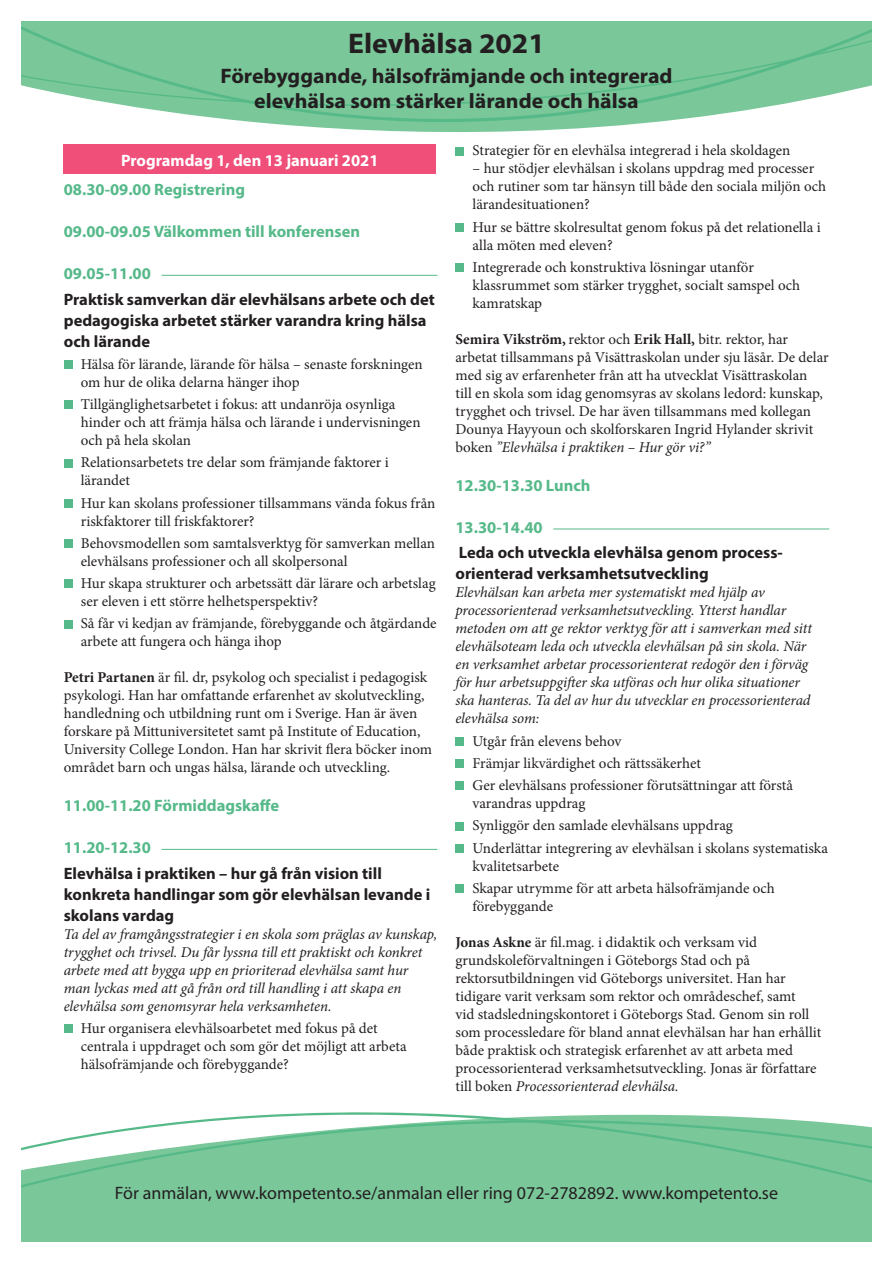
<style>
.page{position:relative;width:893px;height:1263px;background:#fff}
.page>*{position:absolute;margin:0;border:0;box-sizing:border-box;transform-origin:0 0}
.t1{font:700 28.5px "Myriad Pro";color:#231f20;scale:1.04 1}
.t2{font:700 21px/25.2px "Myriad Pro";color:#231f20;text-align:center;scale:1.04 1}
.t3{font:18px "Myriad Pro";color:#231f20}
.t4{font:700 16.5px/21px "Myriad Pro";color:#231f20}
.t5{font:700 16.5px "Myriad Pro";color:#56b98a}
.t6{font:700 16.5px "Myriad Pro";color:#fff}
.t7{font:15px/18px "Minion Pro";color:#231f20}
.t8{font:italic 15px/18px "Minion Pro";letter-spacing:-.005em;color:#231f20}
.s1{font-weight:700}
.s2{font-style:italic}
</style>
<div class="page">
<div style="left:21px;top:1216px;width:851px;height:26px;background:#7ac79a"></div>
<svg style="left:21px;top:1112px;width:851px;height:104px;fill:#7ac79a"></svg>
<svg style="left:163px;top:111px;width:577px;height:21px;fill:#7ac79a"></svg>
<svg style="left:21px;top:21px;width:851px;height:90px;background:#7ec89d"></svg>
<hr style="left:162px;top:275px;width:275px;height:1px;background:#56b98a">
<hr style="left:162px;top:849px;width:275px;height:1px;background:#56b98a">
<div style="left:64px;top:145px;width:372px;height:29px;background:#f04f7a"></div>
<div style="left:64px;top:360px;width:8px;height:9px;background:#56b98a"></div>
<div style="left:64px;top:401px;width:8px;height:8px;background:#56b98a"></div>
<div style="left:64px;top:459px;width:8px;height:8px;background:#56b98a"></div>
<div style="left:64px;top:499px;width:8px;height:9px;background:#56b98a"></div>
<div style="left:64px;top:539px;width:8px;height:9px;background:#56b98a"></div>
<div style="left:64px;top:580px;width:8px;height:8px;background:#56b98a"></div>
<div style="left:64px;top:620px;width:8px;height:8px;background:#56b98a"></div>
<div style="left:64px;top:1024px;width:8px;height:9px;background:#56b98a"></div>
<hr style="left:553px;top:529px;width:276px;height:1px;background:#56b98a">
<div style="left:455px;top:147px;width:9px;height:8px;background:#56b98a"></div>
<div style="left:455px;top:223px;width:9px;height:9px;background:#56b98a"></div>
<div style="left:455px;top:263px;width:9px;height:9px;background:#56b98a"></div>
<div style="left:455px;top:737px;width:9px;height:8px;background:#56b98a"></div>
<div style="left:455px;top:759px;width:9px;height:9px;background:#56b98a"></div>
<div style="left:455px;top:781px;width:9px;height:9px;background:#56b98a"></div>
<div style="left:455px;top:822px;width:9px;height:8px;background:#56b98a"></div>
<div style="left:455px;top:844px;width:9px;height:8px;background:#56b98a"></div>
<div style="left:455px;top:884px;width:9px;height:9px;background:#56b98a"></div>
<h1 class="t1" style="left:348px;top:25px;width:191px">Elevhälsa 2021</h1>
<h2 class="t2" style="left:220px;top:62px;width:436px">Förebyggande, hälsofrämjande och integrerad elevhälsa som stärker lärande och hälsa</h2>
<p class="t6" style="left:121px;top:149px;width:259px">Programdag 1, den 13 januari 2021</p>
<p class="t5" style="left:64px;top:179px;width:183px">08.30-09.00 Registrering</p>
<p class="t5" style="left:64px;top:221px;width:298px">09.00-09.05 Välkommen till konferensen</p>
<p class="t5" style="left:64px;top:263px;width:89px">09.05-11.00</p>
<p class="t4" style="left:64px;top:288px;width:373px">Praktisk samverkan där elevhälsans arbete och det pedagogiska arbetet stärker varandra kring hälsa och lärande</p>
<p class="t7" style="left:81px;top:355px;width:343px">Hälsa för lärande, lärande för hälsa – senaste forskningen om hur de olika delarna hänger ihop</p>
<p class="t7" style="left:81px;top:395px;width:341px">Tillgänglighetsarbetet i fokus: att undanröja osynliga hinder och att främja hälsa och lärande i undervisningen och på hela skolan</p>
<p class="t7" style="left:81px;top:454px;width:310px">Relationsarbetets tre delar som främjande faktorer i lärandet</p>
<p class="t7" style="left:81px;top:494px;width:356px">Hur kan skolans professioner tillsammans vända fokus från riskfaktorer till friskfaktorer?</p>
<p class="t7" style="left:81px;top:534px;width:356px">Behovsmodellen som samtalsverktyg för samverkan mellan elevhälsans professioner och all skolpersonal</p>
<p class="t7" style="left:81px;top:574px;width:356px">Hur skapa strukturer och arbetssätt där lärare och arbetslag ser eleven i ett större helhetsperspektiv?</p>
<p class="t7" style="left:81px;top:615px;width:357px">Så får vi kedjan av främjande, förebyggande och åtgärdande arbete att fungera och hänga ihop</p>
<p class="t7" style="left:64px;top:669px;width:370px"><span class="s1">Petri Partanen</span> är fil. dr, psykolog och specialist i pedagogisk psykologi. Han har omfattande erfarenhet av skolutveckling, handledning och utbildning runt om i Sverige. Han är även forskare på Mittuniversitetet samt på Institute of Education, University College London. Han har skrivit flera böcker inom området barn och ungas hälsa, lärande och utveckling.</p>
<p class="t5" style="left:64px;top:795px;width:217px">11.00-11.20 Förmiddagskaffe</p>
<p class="t5" style="left:64px;top:837px;width:89px">11.20-12.30</p>
<p class="t4" style="left:64px;top:862px;width:368px">Elevhälsa i praktiken – hur gå från vision till konkreta handlingar som gör elevhälsan levande i skolans vardag</p>
<p class="t8" style="left:64px;top:925px;width:375px">Ta del av framgångsstrategier i en skola som präglas av kunskap, trygghet och trivsel. Du får lyssna till ett praktiskt och konkret arbete med att bygga upp en prioriterad elevhälsa samt hur man lyckas med att gå från ord till handling i att skapa en elevhälsa som genomsyrar hela verksamheten.</p>
<p class="t7" style="left:81px;top:1019px;width:327px">Hur organisera elevhälsoarbetet med fokus på det centrala i uppdraget och som gör det möjligt att arbeta hälsofrämjande och förebyggande?</p>
<p class="t7" style="left:472px;top:142px;width:319px">Strategier för en elevhälsa integrerad i hela skoldagen</p>
<p class="t7" style="left:472px;top:160px;width:355px">– hur stödjer elevhälsan i skolans uppdrag med processer och rutiner som tar hänsyn till både den sociala miljön och lärandesituationen?</p>
<p class="t7" style="left:472px;top:218px;width:350px">Hur se bättre skolresultat genom fokus på det relationella i alla möten med eleven?</p>
<p class="t7" style="left:472px;top:258px;width:329px">Integrerade och konstruktiva lösningar utanför klassrummet som stärker trygghet, socialt samspel och kamratskap</p>
<p class="t7" style="left:455px;top:330px;width:375px"><span class="s1">Semira Vikström,</span> rektor och <span class="s1">Erik Hall,</span> bitr. rektor, har arbetat tillsammans på Visättraskolan under sju läsår. De delar med sig av erfarenheter från att ha utvecklat Visättraskolan<br>till en skola som idag genomsyras av skolans ledord: kunskap, trygghet och trivsel. De har även tillsammans med kollegan Dounya Hayyoun och skolforskaren Ingrid Hylander skrivit boken <span class="s2">”Elevhälsa i praktiken – Hur gör vi?”</span></p>
<p class="t5" style="left:455px;top:475px;width:137px">12.30-13.30 Lunch</p>
<p class="t5" style="left:455px;top:517px;width:89px">13.30-14.40</p>
<p class="t4" style="left:455px;top:542px;width:329px">Leda och utveckla elevhälsa genom process&shy;orienterad verksamhetsutveckling</p>
<p class="t8" style="left:455px;top:583px;width:358px">Elevhälsan kan arbeta mer systematiskt med hjälp av processorienterad verksamhetsutveckling. Ytterst handlar metoden om att ge rektor verktyg för att i samverkan med sitt elevhälsoteam leda och utveckla elevhälsan på sin skola. När en verksamhet arbetar processorienterat redogör den i förväg för hur arbetsuppgifter ska utföras och hur olika situationer ska hanteras. Ta del av hur du utvecklar en processorienterad elevhälsa som:</p>
<p class="t7" style="left:472px;top:730px;width:322px;line-height:22.2px">Utgår från elevens behov<br>Främjar likvärdighet och rättssäkerhet<br>Ger elevhälsans professioner förutsättningar att förstå</p>
<p class="t7" style="left:472px;top:792px;width:357px;line-height:22.2px">varandras uppdrag<br>Synliggör den samlade elevhälsans uppdrag<br>Underlättar integrering av elevhälsan i skolans systematiska</p>
<p class="t7" style="left:472px;top:855px;width:304px;line-height:22.2px">kvalitetsarbete<br>Skapar utrymme för att arbeta hälsofrämjande och</p>
<p class="t7" style="left:472px;top:897px;width:82px">förebyggande</p>
<p class="t7" style="left:455px;top:933px;width:367px"><span class="s1">Jonas Askne</span> är fil.mag. i didaktik och verksam vid grundskoleförvaltningen i Göteborgs Stad och på rektorsutbildningen vid Göteborgs universitet. Han har tidigare varit verksam som rektor och områdeschef, samt<br>vid stadsledningskontoret i Göteborgs Stad. Genom sin roll som processledare för bland annat elevhälsan har han erhållit både praktisk och strategisk erfarenhet av att arbeta med processorienterad verksamhetsutveckling. Jonas är författare till boken <span class="s2">Processorienterad elevhälsa.</span></p>
<p class="t3" style="left:115px;top:1182px;width:665px">För anmälan, www.kompetento.se/anmalan eller ring 072-2782892. www.kompetento.se</p>
</div>
